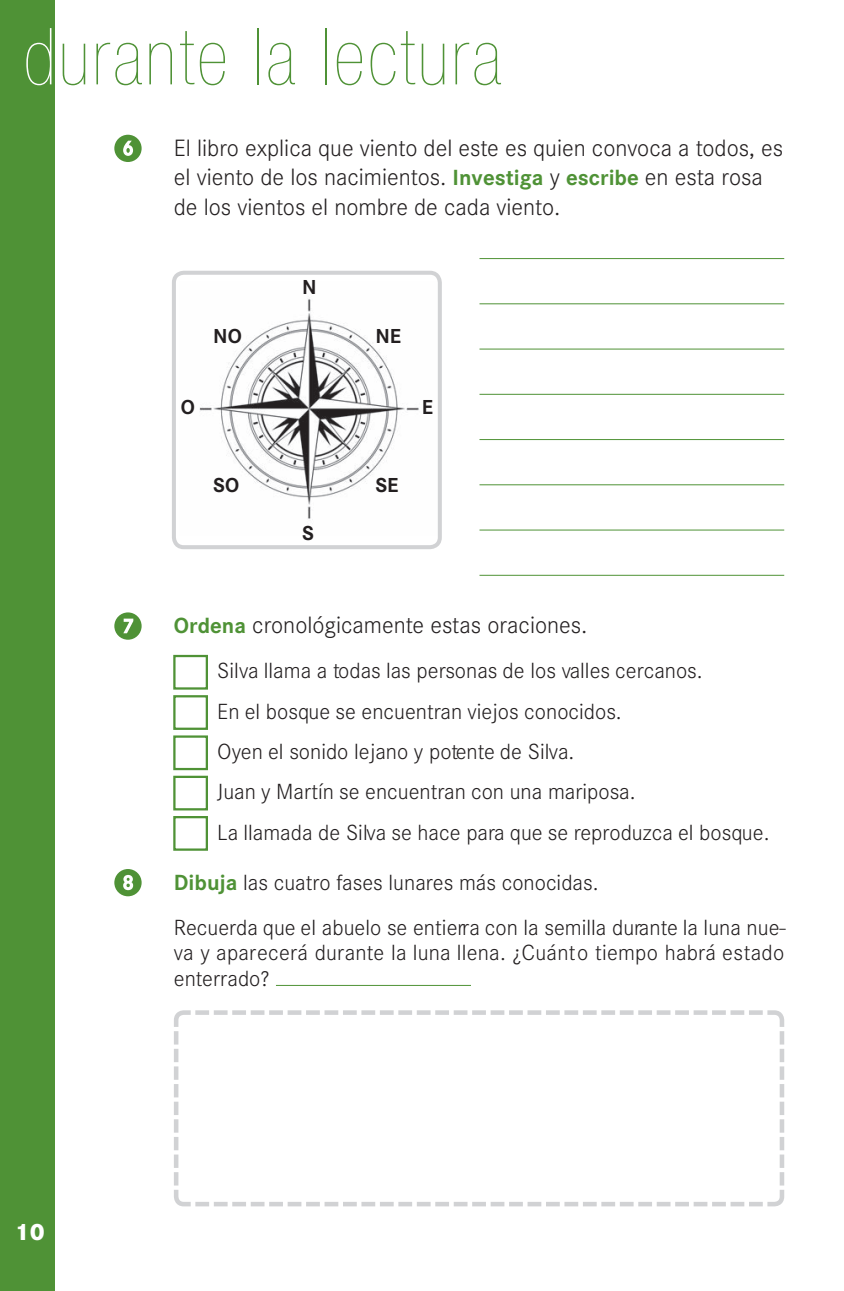
<style>
.page{position:relative;width:844px;height:1291px;background:#fff}
.page>*{position:absolute;margin:0;border:0;box-sizing:border-box;transform-origin:0 0}
.t1{font:900 condensed 78.75px "Helvetica Neue";letter-spacing:.04em;color:#4f9236}
.t2{font:300 24.5px/29.8px "Corporate S";color:#231f20}
.t3{font:800 24.5px "Corporate S";color:#fff}
.t4{font:300 22.75px/40.2px "Corporate S";color:#231f20}
.t5{font:700 21px "Corporate S";color:#231f20}
.s1{color:#fff}
.s2{font-weight:700;font-size:22.75px;color:#4f9236}
.s3{font-weight:700;color:#4f9236}
</style>
<div class="page">
<img style="left:199px;top:299px;width:220px;height:220px">
<hr style="left:479px;top:258px;width:305px;height:1px;background:#4f9236">
<hr style="left:479px;top:303px;width:305px;height:1px;background:#4f9236">
<hr style="left:479px;top:348px;width:305px;height:1px;background:#4f9236">
<hr style="left:479px;top:394px;width:305px;height:1px;background:#4f9236">
<hr style="left:479px;top:439px;width:305px;height:1px;background:#4f9236">
<hr style="left:479px;top:484px;width:305px;height:1px;background:#4f9236">
<hr style="left:479px;top:529px;width:305px;height:1px;background:#4f9236">
<hr style="left:479px;top:574px;width:305px;height:1px;background:#4f9236">
<hr style="left:276px;top:984px;width:195px;height:1px;background:#4f9236">
<svg style="left:174px;top:1010px;width:611px;height:197px"></svg>
<svg style="left:114px;top:135px;width:28px;height:27px"></svg>
<svg style="left:114px;top:612px;width:28px;height:27px"></svg>
<div style="left:173px;top:654px;width:35px;height:35px;border:2px solid #4f9236"></div>
<div style="left:173px;top:695px;width:35px;height:34px;border:2px solid #4f9236"></div>
<div style="left:173px;top:735px;width:35px;height:35px;border:2px solid #4f9236"></div>
<div style="left:173px;top:775px;width:35px;height:35px;border:2px solid #4f9236"></div>
<div style="left:173px;top:815px;width:35px;height:35px;border:2px solid #4f9236"></div>
<svg style="left:114px;top:869px;width:28px;height:27px"></svg>
<div style="left:0;top:0;width:55px;height:1290px;background:#4f9236"></div>
<div style="left:172px;top:271px;width:270px;height:278px;border:4px solid #d1d2d4;border-radius:10px"></div>
<h1 class="t1" style="left:23px;top:28px;width:479px"><span class="s1">d</span>urante la lectura</h1>
<p class="t2" style="left:174px;top:133px;width:611px">El libro explica que viento del este es quien convoca a todos, es el viento de los nacimientos. <span class="s2">Investiga</span> y <span class="s2">escribe</span> en esta rosa de los vientos el nombre de cada viento.</p>
<p class="t5" style="left:302px;top:274px;width:16px">N</p>
<p class="t5" style="left:213px;top:323px;width:30px">NO</p>
<p class="t5" style="left:375px;top:323px;width:27px">NE</p>
<p class="t5" style="left:181px;top:395px;width:16px">O</p>
<p class="t5" style="left:422px;top:395px;width:13px">E</p>
<p class="t5" style="left:213px;top:472px;width:27px">SO</p>
<p class="t5" style="left:375px;top:472px;width:25px">SE</p>
<p class="t5" style="left:302px;top:521px;width:13px">S</p>
<p class="t3" style="left:15px;top:1216px;width:32px">10</p>
<p class="t2" style="left:174px;top:610px;width:415px"><span class="s2">Ordena</span> cronológicamente estas oraciones.</p>
<p class="t4" style="left:217px;top:651px;width:554px">Silva llama a todas las personas de los valles cercanos.<br>En el bosque se encuentran viejos conocidos.<br>Oyen el sonido lejano y potente de Silva.<br>Juan y Martín se encuentran con una mariposa.<br>La llamada de Silva se hace para que se reproduzca el bosque.</p>
<p class="t4" style="left:174px;top:860px;width:613px;line-height:45.1px"><span class="s3">Dibuja</span> las cuatro fases lunares más conocidas.<br>Recuerda que el abuelo se entierra con la semilla durante la luna nue-</p>
<p class="t4" style="left:174px;top:940px;width:612px;line-height:25.4px">va y aparecerá durante la luna llena. ¿Cuánto tiempo habrá estado enterrado?</p>
</div>
